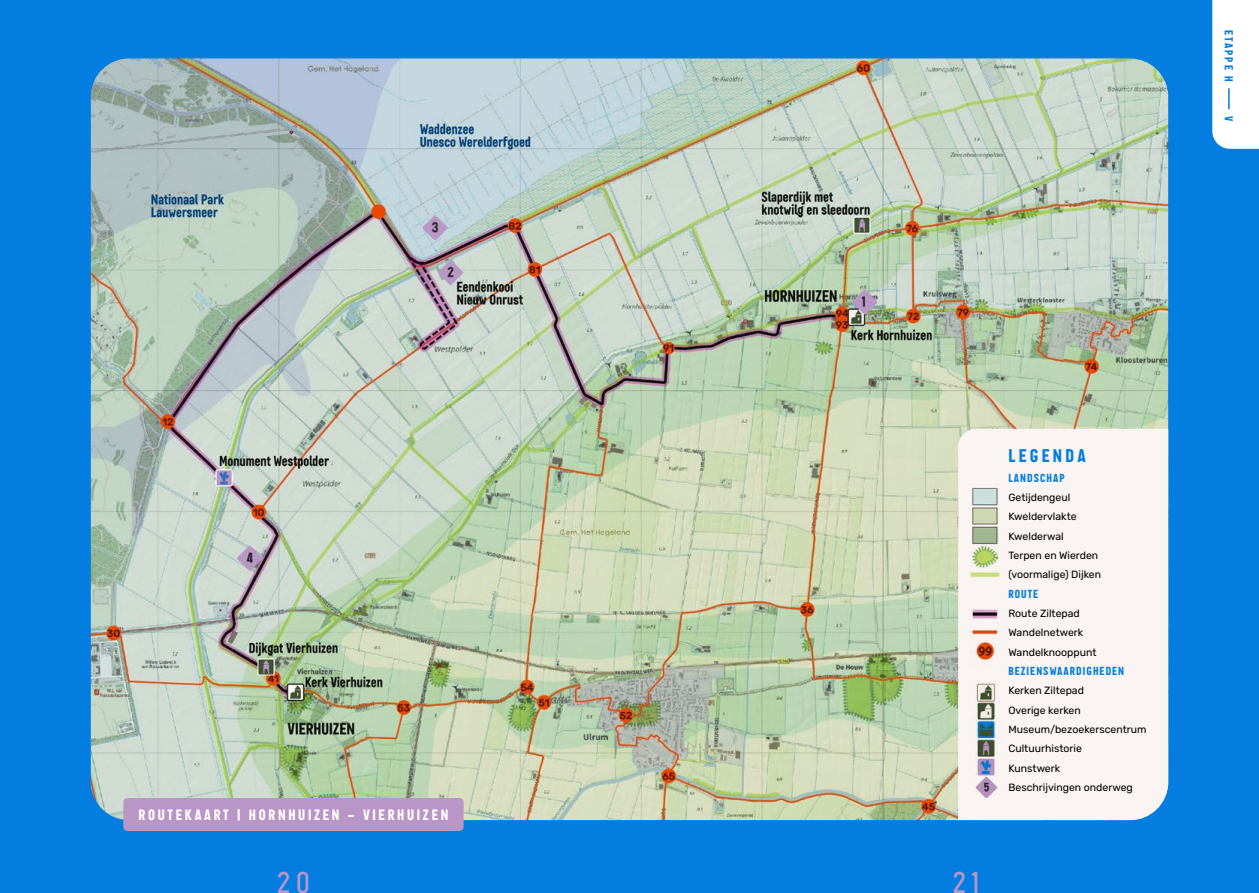
<style>
.page{position:relative;width:1259px;height:893px;background:#037de0}
.page>*{position:absolute;margin:0;border:0;box-sizing:border-box;transform-origin:0 0}
.t1{font:700 27px "Targa Pro";color:#ba96c7}
.t2{font:800 16.5px "Targa Pro";letter-spacing:.2em;color:#037de0}
.t3{font:800 13.5px "Targa Pro";letter-spacing:.2em;color:#fff}
.t4{font:10.5px/19.4px "Rubik";color:#000}
.t5{font:800 10.5px "Targa Pro";letter-spacing:.1em;color:#037de0}
</style>
<div class="page">
<img style="left:91px;top:58px;width:1077px;height:762px">
<div style="left:123px;top:798px;width:340px;height:33px;background:#ba96c7;border-radius:4px"></div>
<div style="left:958px;top:429px;width:210px;height:391px;background:#faf5f2"></div>
<img style="left:969px;top:455px;width:36px;height:343px">
<div style="left:1212px;top:0;width:47px;height:149px;background:#fff"></div>
<p class="t5" style="left:1237px;top:30px;width:53px;rotate:90deg">ETAPPE H</p>
<p class="t5" style="left:1237px;top:116px;width:7px;rotate:90deg">V</p>
<p class="t3" style="left:138px;top:804px;width:311px">ROUTEKAART | HORNHUIZEN - VIERHUIZEN</p>
<h1 class="t1" style="left:277px;top:861px;width:34px">20</h1>
<h1 class="t1" style="left:952px;top:861px;width:28px">21</h1>
<h2 class="t2" style="left:1008px;top:442px;width:79px">LEGENDA</h2>
<p class="t5" style="left:1008px;top:469px;width:58px">LANDSCHAP</p>
<p class="t4" style="left:1008px;top:488px;width:94px">Getijdengeul<br>Kweldervlakte<br>Kwelderwal<br>Terpen en Wierden (voormalige) Dijken</p>
<p class="t5" style="left:1008px;top:585px;width:31px">ROUTE</p>
<p class="t4" style="left:1008px;top:604px;width:90px">Route Ziltepad<br>Wandelnetwerk<br>Wandelknooppunt</p>
<p class="t5" style="left:1008px;top:662px;width:117px">BEZIENSWAARDIGHEDEN</p>
<p class="t4" style="left:1008px;top:682px;width:140px">Kerken Ziltepad<br>Overige kerken<br>Museum/bezoekerscentrum<br>Cultuurhistorie<br>Kunstwerk<br>Beschrijvingen onderweg</p>
</div>
